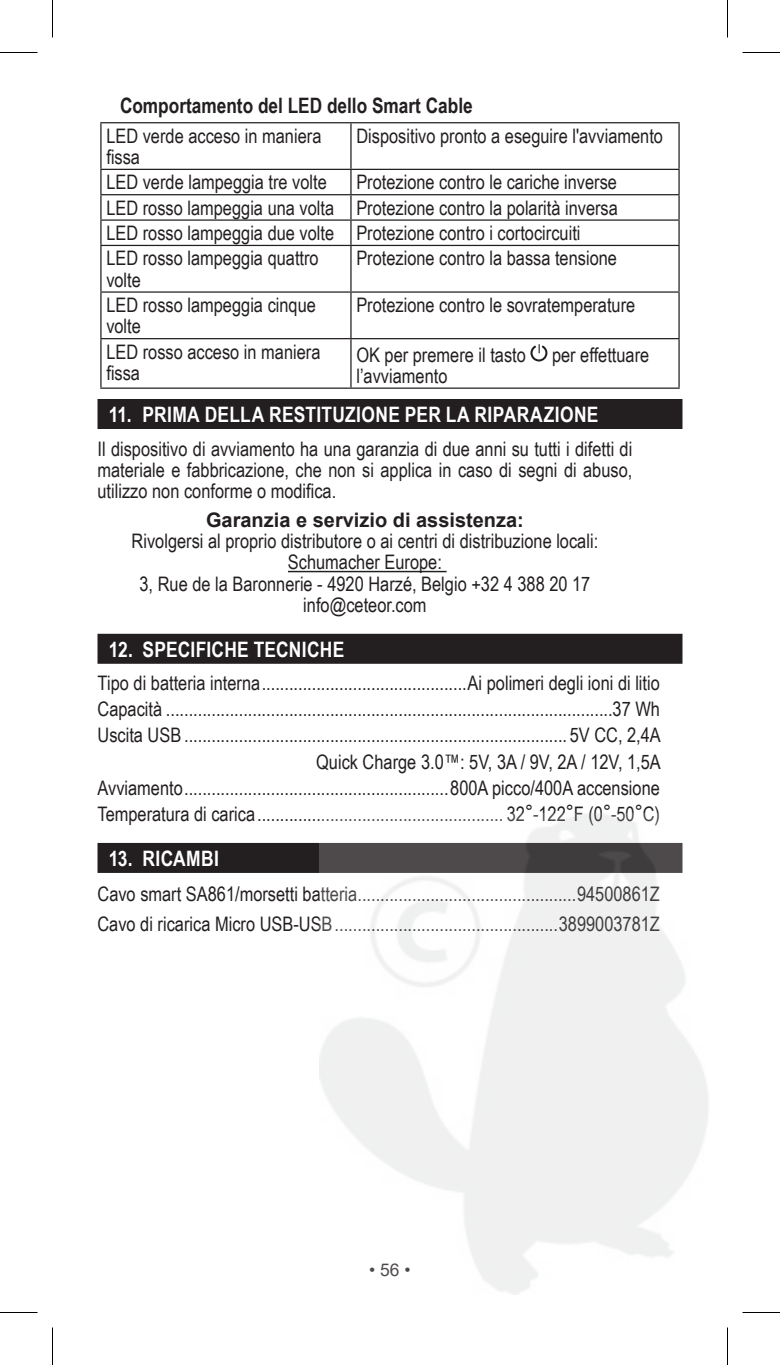
<style>
.page{position:relative;width:780px;height:1365px;background:#fff}
.page>*{position:absolute;margin:0;border:0;box-sizing:border-box;transform-origin:0 0}
.t1{font:700 21.25px "Arial Narrow";letter-spacing:.015em;color:#fff}
.BOLD_CAPS_no_bullet{font:700 21.25px "Arial Narrow";color:#231f20}
.Specs_small{font:20px/26.2px "Arial Narrow";color:#231f20;text-align:right}
.Table_Body_Text{font:20px/21.2px "Arial Narrow";color:#231f20}
.Indntd_Sub_par__-_no{font:20px/21.2px "Arial Narrow";color:#231f20;text-align:justify}
.t2{font:17.5px "Arial";color:#231f20}
.s1{font-family:"Arial";font-weight:700}
</style>
<div class="page">
<div style="left:98px;top:399px;width:584px;height:30px;background:#231f20"></div>
<hr style="left:288px;top:571px;width:159px;height:1px;background:#231f20">
<div style="left:98px;top:634px;width:584px;height:30px;background:#231f20"></div>
<hr style="left:100px;top:123px;width:2px;height:46px;background:#231f20">
<hr style="left:100px;top:170px;width:2px;height:24px;background:#231f20">
<hr style="left:100px;top:195px;width:2px;height:24px;background:#231f20">
<hr style="left:100px;top:221px;width:2px;height:24px;background:#231f20">
<hr style="left:100px;top:246px;width:2px;height:45px;background:#231f20">
<hr style="left:678px;top:123px;width:2px;height:46px;background:#231f20">
<hr style="left:678px;top:170px;width:2px;height:24px;background:#231f20">
<hr style="left:678px;top:195px;width:2px;height:24px;background:#231f20">
<hr style="left:678px;top:221px;width:2px;height:24px;background:#231f20">
<hr style="left:678px;top:246px;width:2px;height:45px;background:#231f20">
<hr style="left:350px;top:123px;width:2px;height:46px;background:#231f20">
<hr style="left:350px;top:170px;width:2px;height:24px;background:#231f20">
<hr style="left:350px;top:195px;width:2px;height:24px;background:#231f20">
<hr style="left:350px;top:221px;width:2px;height:24px;background:#231f20">
<hr style="left:350px;top:246px;width:2px;height:45px;background:#231f20">
<hr style="left:350px;top:293px;width:2px;height:45px;background:#231f20">
<hr style="left:350px;top:339px;width:2px;height:49px;background:#231f20">
<hr style="left:100px;top:122px;width:251px;height:1px;background:#231f20">
<hr style="left:351px;top:122px;width:329px;height:1px;background:#231f20">
<hr style="left:100px;top:169px;width:251px;height:1px;background:#231f20">
<hr style="left:351px;top:169px;width:329px;height:1px;background:#231f20">
<hr style="left:100px;top:194px;width:251px;height:1px;background:#231f20">
<hr style="left:351px;top:194px;width:329px;height:1px;background:#231f20">
<hr style="left:100px;top:219px;width:251px;height:2px;background:#231f20">
<hr style="left:351px;top:219px;width:329px;height:2px;background:#231f20">
<hr style="left:100px;top:245px;width:251px;height:1px;background:#231f20">
<hr style="left:351px;top:245px;width:329px;height:1px;background:#231f20">
<hr style="left:100px;top:291px;width:251px;height:2px;background:#231f20">
<hr style="left:100px;top:293px;width:2px;height:45px;background:#231f20">
<hr style="left:351px;top:291px;width:329px;height:2px;background:#231f20">
<hr style="left:678px;top:293px;width:2px;height:45px;background:#231f20">
<hr style="left:100px;top:338px;width:251px;height:1px;background:#231f20">
<hr style="left:100px;top:339px;width:2px;height:49px;background:#231f20">
<hr style="left:351px;top:338px;width:329px;height:1px;background:#231f20">
<hr style="left:678px;top:339px;width:2px;height:49px;background:#231f20">
<hr style="left:100px;top:388px;width:251px;height:1px;background:#231f20">
<hr style="left:351px;top:388px;width:329px;height:1px;background:#231f20">
<svg style="left:530px;top:344px;width:17px;height:18px"></svg>
<div style="left:98px;top:843px;width:584px;height:30px;background:#231f20"></div>
<hr style="left:0;top:52px;width:38px;height:1px;background:#000">
<hr style="left:742px;top:52px;width:38px;height:1px;background:#000">
<hr style="left:0;top:1312px;width:38px;height:1px;background:#000">
<hr style="left:742px;top:1312px;width:38px;height:1px;background:#000">
<hr style="left:52px;top:0;width:1px;height:38px;background:#000">
<hr style="left:52px;top:1328px;width:1px;height:37px;background:#000">
<hr style="left:727px;top:0;width:1px;height:38px;background:#000">
<hr style="left:727px;top:1328px;width:1px;height:37px;background:#000">
<img style="left:319px;top:813px;width:389px;height:481px">
<p class="BOLD_CAPS_no_bullet" style="left:120px;top:89px;width:354px">Comportamento del LED dello Smart Cable</p>
<p class="Table_Body_Text" style="left:106px;top:124px;width:217px">LED verde acceso in maniera fissa</p>
<p class="Table_Body_Text" style="left:356px;top:124px;width:308px">Dispositivo pronto a eseguire l'avviamento</p>
<p class="Table_Body_Text" style="left:106px;top:171px;width:222px">LED verde lampeggia tre volte</p>
<p class="Table_Body_Text" style="left:356px;top:171px;width:262px">Protezione contro le cariche inverse</p>
<p class="Table_Body_Text" style="left:106px;top:196px;width:229px">LED rosso lampeggia una volta</p>
<p class="Table_Body_Text" style="left:356px;top:196px;width:263px">Protezione contro la polarità inversa</p>
<p class="Table_Body_Text" style="left:106px;top:222px;width:229px">LED rosso lampeggia due volte</p>
<p class="Table_Body_Text" style="left:356px;top:222px;width:226px">Protezione contro i cortocircuiti</p>
<p class="Table_Body_Text" style="left:106px;top:247px;width:214px">LED rosso lampeggia quattro volte</p>
<p class="Table_Body_Text" style="left:356px;top:247px;width:262px">Protezione contro la bassa tensione</p>
<p class="Table_Body_Text" style="left:106px;top:294px;width:211px">LED rosso lampeggia cinque volte</p>
<p class="Table_Body_Text" style="left:356px;top:294px;width:280px">Protezione contro le sovratemperature</p>
<p class="Table_Body_Text" style="left:106px;top:340px;width:216px">LED rosso acceso in maniera fissa</p>
<p class="Table_Body_Text" style="left:356px;top:343px;width:171px">OK per premere il tasto</p>
<p class="Table_Body_Text" style="left:552px;top:343px;width:99px">per effettuare</p>
<p class="Table_Body_Text" style="left:356px;top:364px;width:93px">l’avviamento</p>
<p class="t1" style="left:109px;top:399px;width:491px">11. PRIMA DELLA RESTITUZIONE PER LA RIPARAZIONE</p>
<p class="Indntd_Sub_par__-_no" style="left:98px;top:438px;width:536px">Il dispositivo di avviamento ha una garanzia di due anni su tutti i difetti di materiale e fabbricazione, che non si applica in caso di segni di abuso, utilizzo non conforme o modifica.</p>
<p class="Indntd_Sub_par__-_no" style="left:132px;top:509px;width:468px;text-align:center"><span class="s1">Garanzia e servizio di assistenza:<br></span>Rivolgersi al proprio distributore o ai centri di distribuzione locali:<br>Schumacher Europe:<br>3, Rue de la Baronnerie - 4920 Harzé, Belgio +32 4 388 20 17 info@ceteor.com</p>
<p class="t1" style="left:109px;top:633px;width:237px">12. SPECIFICHE TECNICHE</p>
<p class="Specs_small" style="left:98px;top:669px;width:564px">Tipo di batteria interna.............................................Ai polimeri degli ioni di litio</p>
<p class="Specs_small" style="left:97px;top:695px;width:565px">Capacità ..................................................................................................37 Wh Uscita USB .................................................................................... 5V CC, 2,4A Quick Charge 3.0™: 5V, 3A / 9V, 2A / 12V, 1,5A Avviamento..........................................................800A picco/400A accensione</p>
<p class="Specs_small" style="left:98px;top:800px;width:564px">Temperatura di carica...................................................... 32°-122°F (0°-50°C)</p>
<p class="t1" style="left:109px;top:843px;width:112px">13. RICAMBI</p>
<p class="Specs_small" style="left:97px;top:879px;width:564px;line-height:30px;text-align:left">Cavo smart SA861/morsetti batteria................................................94500861Z<br>Cavo di ricarica Micro USB-USB.................................................3899003781Z</p>
<p class="t2" style="left:369px;top:1258px;width:43px">• 56 •</p>
</div>
